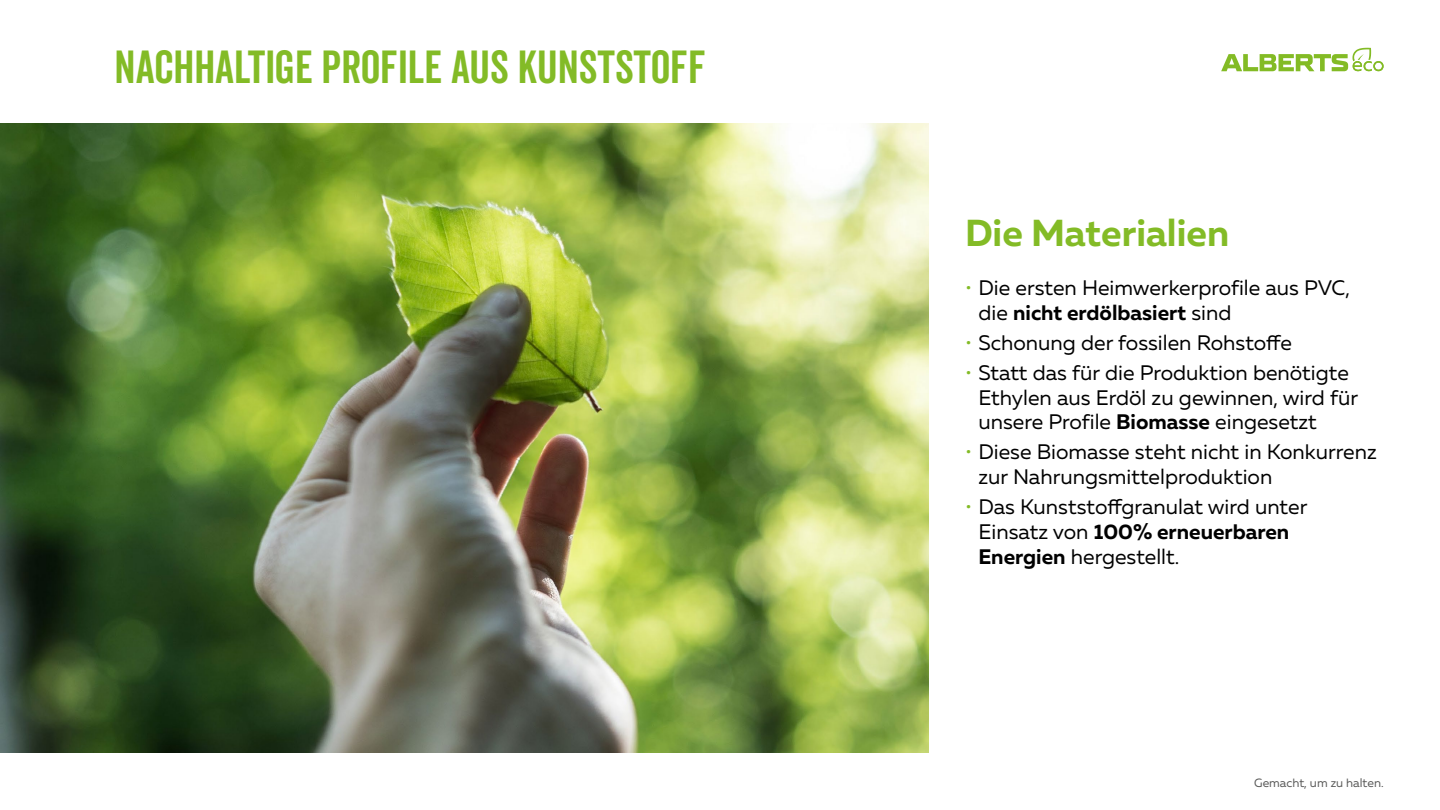
<style>
.page{position:relative;width:1440px;height:810px;background:#fff}
.page>*{position:absolute;margin:0;border:0;box-sizing:border-box;transform-origin:0 0}
.HEAD{font:45px "Veneer Clean";color:#83bb26}
.t1{font:700 37.5px "Muller";color:#83bb26}
.t2{font:21px/24.8px "Muller";color:#000}
.t3{font:12px "Muller";color:#575756}
.s1{color:#83bb26}
.s2{font-weight:700}
</style>
<div class="page">
<svg style="left:1221px;top:48px;width:163px;height:23px"></svg>
<img style="left:0;top:124px;width:929px;height:629px">
<p class="HEAD" style="left:115px;top:40px;width:593px">NACHHALTIGE PROFILE AUS KUNSTSTOFF</p>
<p class="t1" style="left:965px;top:209px;width:266px">Die Materialien</p>
<p class="t2" style="left:979px;top:275px;width:373px;text-indent:-14px"><span class="s1">•</span> Die ersten Heimwerkerprofile aus PVC, die <span class="s2">nicht erdölbasiert</span> sind</p>
<p class="t2" style="left:965px;top:330px;width:328px"><span class="s1">•</span> Schonung der fossilen Rohstoffe</p>
<p class="t2" style="left:979px;top:360px;width:381px;text-indent:-14px"><span class="s1">•</span> Statt das für die Produktion benötigte<br>Ethylen aus Erdöl zu gewinnen, wird für unsere Profile <span class="s2">Biomasse</span> eingesetzt</p>
<p class="t2" style="left:979px;top:439px;width:400px;text-indent:-14px"><span class="s1">•</span> Diese Biomasse steht nicht in Konkurrenz zur Nahrungsmittelproduktion</p>
<p class="t2" style="left:979px;top:494px;width:330px;text-indent:-14px"><span class="s1">•</span> Das Kunststoffgranulat wird unter<br>Einsatz von <span class="s2">100% erneuerbaren<br>Energien</span> hergestellt.</p>
<p class="t3" style="left:1254px;top:775px;width:131px">Gemacht, um zu halten.</p>
</div>
